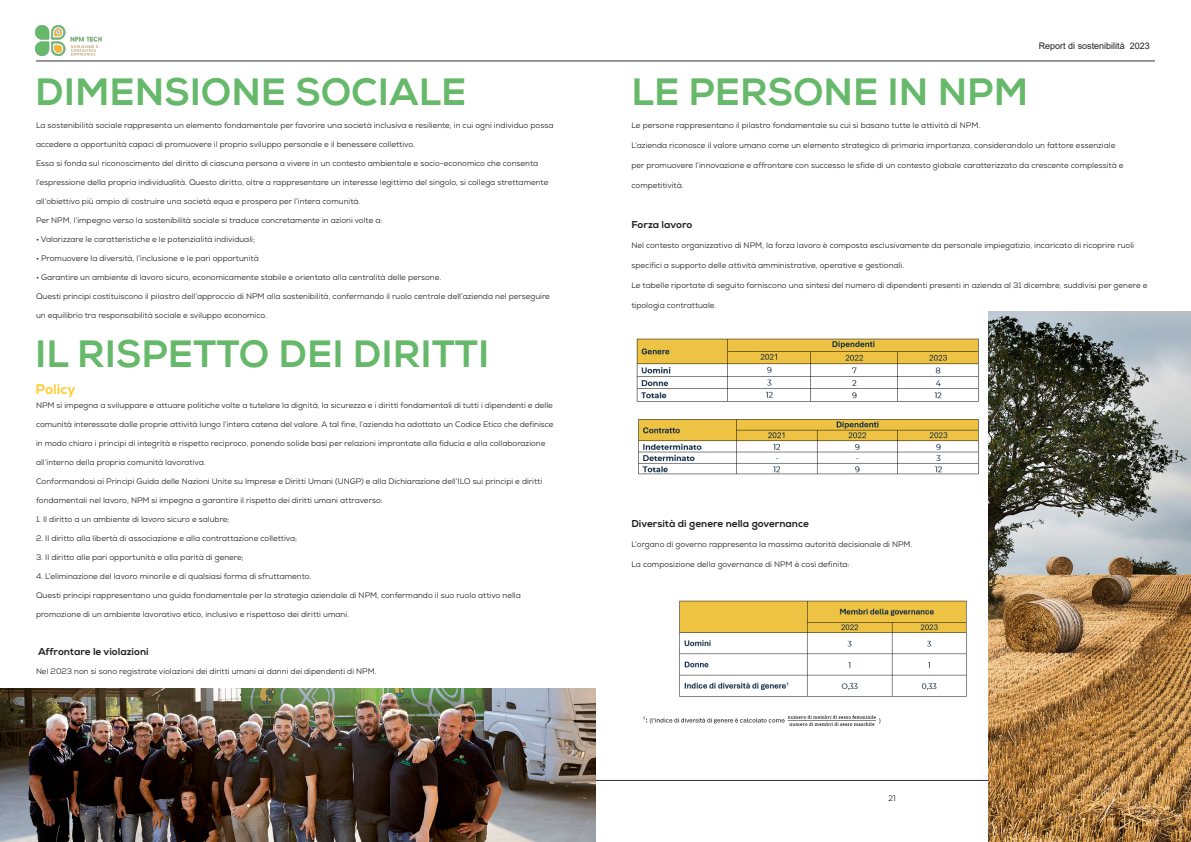
<style>
.page{position:relative;width:1191px;height:842px;background:#fff}
.page>*{position:absolute;margin:0;border:0;box-sizing:border-box;transform-origin:0 0}
.t1{font:800 38px "Nexa";color:#66b86a}
.t2{font:800 14px "Nexa";color:#ffcc2e}
.t3{font:800 10px "Nexa";color:#231f20}
.t4{font:9px "Arial";color:#231f20}
.t5{font:8px "Nexa";color:#231f20}
.t6{font:8px "Montserrat";color:#231f20}
</style>
<div class="page">
<hr style="left:36px;top:60px;width:1119px;height:1px;background:#2f3234">
<hr style="left:36px;top:780px;width:1119px;height:1px;background:#2f3234">
<img style="left:35px;top:26px;width:67px;height:30px">
<img style="left:0;top:689px;width:595px;height:153px">
<img style="left:636px;top:338px;width:343px;height:137px">
<img style="left:988px;top:312px;width:203px;height:530px">
<img style="left:643px;top:600px;width:324px;height:126px">
<h1 class="t1" style="left:35px;top:69px;width:432px">DIMENSIONE SOCIALE</h1>
<p class="t5" style="left:36px;top:120px;width:519px">La sostenibilità sociale rappresenta un elemento fondamentale per favorire una società inclusiva e resiliente, in cui ogni individuo possa</p>
<p class="t5" style="left:36px;top:139px;width:380px">accedere a opportunità capaci di promuovere il proprio sviluppo personale e il benessere collettivo.</p>
<p class="t5" style="left:36px;top:158px;width:503px">Essa si fonda sul riconoscimento del diritto di ciascuna persona a vivere in un contesto ambientale e socio-economico che consenta</p>
<p class="t5" style="left:36px;top:177px;width:514px">l’espressione della propria individualità. Questo diritto, oltre a rappresentare un interesse legittimo del singolo, si collega strettamente</p>
<p class="t5" style="left:36px;top:196px;width:326px">all’obiettivo più ampio di costruire una società equa e prospera per l’intera comunità.</p>
<p class="t5" style="left:36px;top:215px;width:348px">Per NPM, l’impegno verso la sostenibilità sociale si traduce concretamente in azioni volte a:</p>
<p class="t5" style="left:36px;top:234px;width:220px">• Valorizzare le caratteristiche e le potenzialità individuali;</p>
<p class="t5" style="left:36px;top:253px;width:224px">• Promuovere la diversità, l’inclusione e le pari opportunità</p>
<p class="t5" style="left:36px;top:272px;width:407px">• Garantire un ambiente di lavoro sicuro, economicamente stabile e orientato alla centralità delle persone.</p>
<p class="t5" style="left:36px;top:291px;width:515px">Questi principi costituiscono il pilastro dell’approccio di NPM alla sostenibilità, confermando il ruolo centrale dell’azienda nel perseguire</p>
<p class="t5" style="left:36px;top:310px;width:232px">un equilibrio tra responsabilità sociale e sviluppo economico.</p>
<h1 class="t1" style="left:35px;top:330px;width:455px">IL RISPETTO DEI DIRITTI</h1>
<h2 class="t2" style="left:35px;top:380px;width:41px">Policy</h2>
<p class="t5" style="left:36px;top:400px;width:518px">NPM si impegna a sviluppare e attuare politiche volte a tutelare la dignità, la sicurezza e i diritti fondamentali di tutti i dipendenti e delle</p>
<p class="t5" style="left:36px;top:419px;width:519px">comunità interessate dalle proprie attività lungo l’intera catena del valore. A tal fine, l’azienda ha adottato un Codice Etico che definisce</p>
<p class="t5" style="left:36px;top:438px;width:511px">in modo chiaro i principi di integrità e rispetto reciproco, ponendo solide basi per relazioni improntate alla fiducia e alla collaborazione</p>
<p class="t5" style="left:36px;top:457px;width:171px">all’interno della propria comunità lavorativa.</p>
<p class="t5" style="left:36px;top:476px;width:507px">Conformandosi ai Principi Guida delle Nazioni Unite su Imprese e Diritti Umani (UNGP) e alla Dichiarazione dell’ILO sui principi e diritti</p>
<p class="t5" style="left:36px;top:495px;width:348px">fondamentali nel lavoro, NPM si impegna a garantire il rispetto dei diritti umani attraverso:</p>
<p class="t5" style="left:36px;top:514px;width:195px">1. Il diritto a un ambiente di lavoro sicuro e salubre;</p>
<p class="t5" style="left:36px;top:533px;width:262px">2. Il diritto alla libertà di associazione e alla contrattazione collettiva;</p>
<p class="t5" style="left:36px;top:552px;width:209px">3. Il diritto alle pari opportunità e alla parità di genere;</p>
<p class="t5" style="left:36px;top:571px;width:277px">4. L’eliminazione del lavoro minorile e di qualsiasi forma di sfruttamento.</p>
<p class="t5" style="left:36px;top:590px;width:486px">Questi principi rappresentano una guida fondamentale per la strategia aziendale di NPM, confermando il suo ruolo attivo nella</p>
<p class="t5" style="left:36px;top:609px;width:314px">promozione di un ambiente lavorativo etico, inclusivo e rispettoso dei diritti umani.</p>
<p class="t3" style="left:38px;top:646px;width:112px">Affrontare le violazioni</p>
<p class="t5" style="left:36px;top:666px;width:342px">Nel 2023 non si sono registrate violazioni dei diritti umani ai danni dei dipendenti di NPM.</p>
<h1 class="t1" style="left:631px;top:69px;width:398px">LE PERSONE IN NPM</h1>
<p class="t4" style="left:1038px;top:39px;width:113px">Report di sostenibilità 2023</p>
<p class="t5" style="left:631px;top:120px;width:350px">Le persone rappresentano il pilastro fondamentale su cui si basano tutte le attività di NPM.</p>
<p class="t5" style="left:631px;top:140px;width:485px">L’azienda riconosce il valore umano come un elemento strategico di primaria importanza, considerandolo un fattore essenziale</p>
<p class="t5" style="left:631px;top:160px;width:493px">per promuovere l’innovazione e affrontare con successo le sfide di un contesto globale caratterizzato da crescente complessità e</p>
<p class="t5" style="left:631px;top:180px;width:54px">competitività.</p>
<p class="t3" style="left:631px;top:219px;width:62px">Forza lavoro</p>
<p class="t5" style="left:631px;top:240px;width:504px">Nel contesto organizzativo di NPM, la forza lavoro è composta esclusivamente da personale impiegatizio, incaricato di ricoprire ruoli</p>
<p class="t5" style="left:631px;top:260px;width:274px">specifici a supporto delle attività amministrative, operative e gestionali.</p>
<p class="t5" style="left:631px;top:280px;width:517px">Le tabelle riportate di seguito forniscono una sintesi del numero di dipendenti presenti in azienda al 31 dicembre, suddivisi per genere e</p>
<p class="t5" style="left:631px;top:300px;width:86px">tipologia contrattuale.</p>
<p class="t3" style="left:631px;top:517px;width:179px">Diversità di genere nella governance</p>
<p class="t5" style="left:631px;top:539px;width:282px">L’organo di governo rappresenta la massima autorità decisionale di NPM.</p>
<p class="t5" style="left:631px;top:559px;width:219px">La composizione della governance di NPM è così definita:</p>
<p class="t6" style="left:888px;top:793px;width:9px">21</p>
</div>
